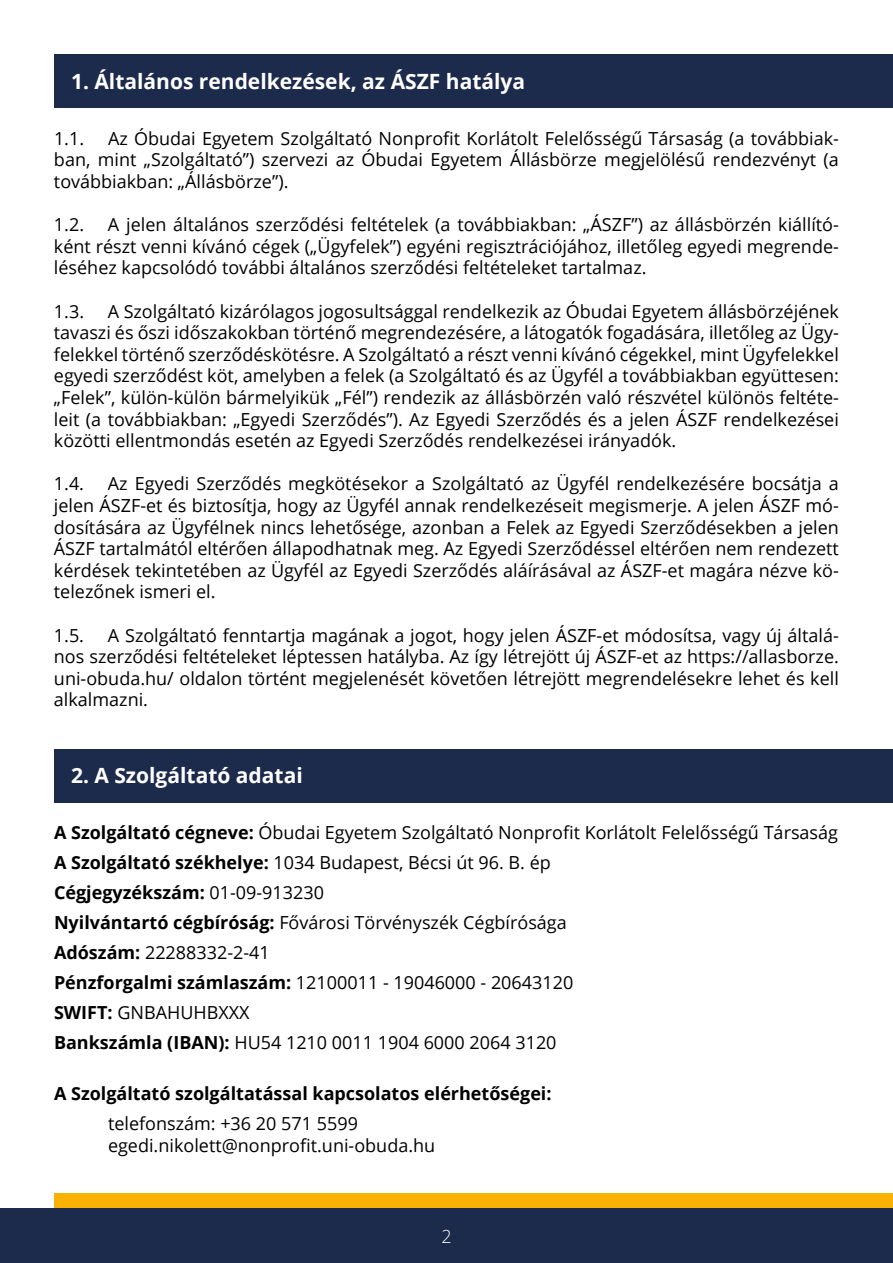
<style>
.page{position:relative;width:893px;height:1263px;background:#fff}
.page>*{position:absolute;margin:0;border:0;box-sizing:border-box;transform-origin:0 0}
.t1{font:700 21px "Open Sans";color:#fff}
.t2{font:18px/21.6px "Open Sans";color:#000;text-align:justify}
.t3{font:700 18px "Open Sans";color:#000}
.t4{font:300 18px "Open Sans";color:#fff}
.s1{font-weight:700}
</style>
<div class="page">
<div style="left:54px;top:1194px;width:839px;height:69px;background:#f9b104"></div>
<div style="left:0;top:1209px;width:893px;height:54px;background:#1c2a4c"></div>
<div style="left:54px;top:54px;width:839px;height:54px;background:#1c2a4c"></div>
<div style="left:54px;top:749px;width:839px;height:54px;background:#1c2a4c"></div>
<p class="t1" style="left:71px;top:66px;width:456px">1. Általános rendelkezések, az ÁSZF hatálya</p>
<p class="t2" style="left:54px;top:127px;width:32px">1.1.</p>
<p class="t2" style="left:54px;top:127px;width:786px;text-indent:54px">Az Óbudai Egyetem Szolgáltató Nonprofit Korlátolt Felelősségű Társaság (a továbbiak&shy;ban, mint „Szolgáltató”) szervezi az Óbudai Egyetem Állásbörze megjelölésű rendezvényt (a továbbiakban: „Állásbörze”).</p>
<p class="t2" style="left:54px;top:213px;width:32px">1.2.</p>
<p class="t2" style="left:54px;top:213px;width:786px;text-indent:54px">A jelen általános szerződési feltételek (a továbbiakban: „ÁSZF”) az állásbörzén kiállító&shy;ként részt venni kívánó cégek („Ügyfelek”) egyéni regisztrációjához, illetőleg egyedi megrende&shy;léséhez kapcsolódó további általános szerződési feltételeket tartalmaz.</p>
<p class="t2" style="left:54px;top:300px;width:32px">1.3.</p>
<p class="t2" style="left:54px;top:300px;width:786px;text-indent:54px">A Szolgáltató kizárólagos jogosultsággal rendelkezik az Óbudai Egyetem állásbörzéjének tavaszi és őszi időszakokban történő megrendezésére, a látogatók fogadására, illetőleg az Ügy&shy;felekkel történő szerződéskötésre. A Szolgáltató a részt venni kívánó cégekkel, mint Ügyfelekkel egyedi szerződést köt, amelyben a felek (a Szolgáltató és az Ügyfél a továbbiakban együttesen: „Felek”, külön-külön bármelyikük „Fél”) rendezik az állásbörzén való részvétel különös feltéte&shy;leit (a továbbiakban: „Egyedi Szerződés”). Az Egyedi Szerződés és a jelen ÁSZF rendelkezései közötti ellentmondás esetén az Egyedi Szerződés rendelkezései irányadók.</p>
<p class="t2" style="left:54px;top:472px;width:32px">1.4.</p>
<p class="t2" style="left:54px;top:472px;width:786px;text-indent:54px">Az Egyedi Szerződés megkötésekor a Szolgáltató az Ügyfél rendelkezésére bocsátja a jelen ÁSZF-et és biztosítja, hogy az Ügyfél annak rendelkezéseit megismerje. A jelen ÁSZF mó&shy;dosítására az Ügyfélnek nincs lehetősége, azonban a Felek az Egyedi Szerződésekben a jelen ÁSZF tartalmától eltérően állapodhatnak meg. Az Egyedi Szerződéssel eltérően nem rendezett kérdések tekintetében az Ügyfél az Egyedi Szerződés aláírásával az ÁSZF-et magára nézve kö&shy;telezőnek ismeri el.</p>
<p class="t2" style="left:54px;top:624px;width:32px">1.5.</p>
<p class="t2" style="left:54px;top:624px;width:786px;text-indent:54px">A Szolgáltató fenntartja magának a jogot, hogy jelen ÁSZF-et módosítsa, vagy új általá&shy;nos szerződési feltételeket léptessen hatályba. Az így létrejött új ÁSZF-et az https://allasborze. uni-obuda.hu/ oldalon történt megjelenését követően létrejött megrendelésekre lehet és kell alkalmazni.</p>
<p class="t1" style="left:71px;top:761px;width:233px">2. A Szolgáltató adatai</p>
<p class="t2" style="left:54px;top:817px;width:785px;line-height:30px;text-align:left"><span class="s1">A Szolgáltató cégneve:</span> Óbudai Egyetem Szolgáltató Nonprofit Korlátolt Felelősségű Társaság <span class="s1">A Szolgáltató székhelye:</span> 1034 Budapest, Bécsi út 96. B. ép<br><span class="s1">Cégjegyzékszám:</span> 01-09-913230<br><span class="s1">Nyilvántartó cégbíróság:</span> Fővárosi Törvényszék Cégbírósága<br><span class="s1">Adószám:</span> 22288332-2-41<br><span class="s1">Pénzforgalmi számlaszám:</span> 12100011 - 19046000 - 20643120<br><span class="s1">SWIFT:</span> GNBAHUHBXXX<br><span class="s1">Bankszámla (IBAN):</span> HU54 1210 0011 1904 6000 2064 3120</p>
<p class="t3" style="left:54px;top:1081px;width:499px">A Szolgáltató szolgáltatással kapcsolatos elérhetőségei:</p>
<p class="t2" style="left:108px;top:1113px;width:329px">telefonszám: +36 20 571 5599 egedi.nikolett@nonprofit.uni-obuda.hu</p>
<p class="t4" style="left:441px;top:1224px;width:12px">2</p>
</div>
